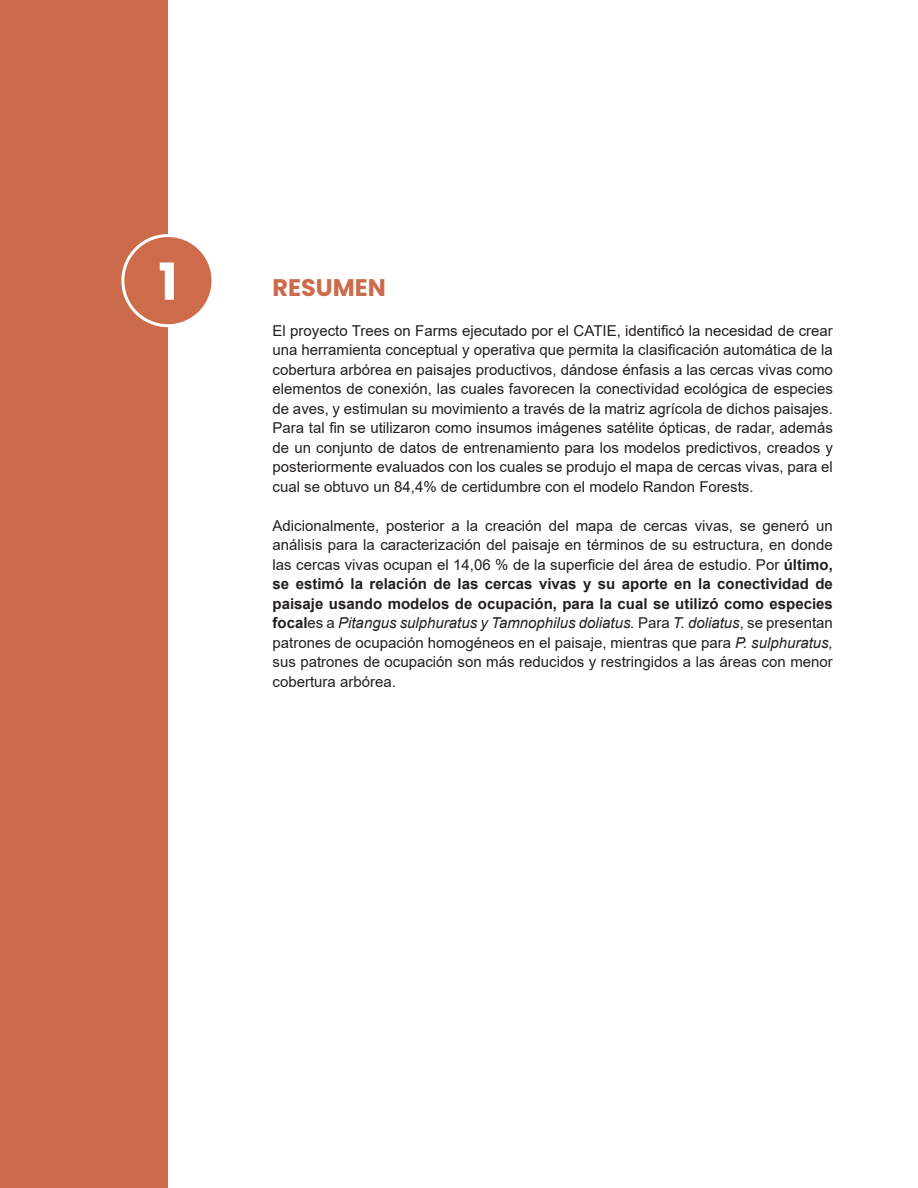
<style>
.page{position:relative;width:918px;height:1188px;background:#fff}
.page>*{position:absolute;margin:0;border:0;box-sizing:border-box;transform-origin:0 0}
.t1{font:700 51px "Poppins";color:#fff}
.t2{font:700 24px "Poppins";color:#cb6b4b}
.t3{font:15px/19.5px "Arial";color:#231f20;text-align:justify}
.s1{font-weight:700}
.s2{font-style:italic}
</style>
<div class="page">
<div style="left:0;top:0;width:168px;height:1188px;background:#cb6b4b"></div>
<div style="left:123px;top:236px;width:90px;height:90px;background:#cd6b4b;border-radius:50%"></div>
<div style="left:121px;top:234px;width:94px;height:93px;border:3px solid #fff;border-radius:50%"></div>
<h1 class="t1" style="left:158px;top:252px;width:21px">1</h1>
<h2 class="t2" style="left:273px;top:274px;width:115px">RESUMEN</h2>
<p class="t3" style="left:273px;top:320px;width:562px">El proyecto Trees on Farms ejecutado por el CATIE, identificó la necesidad de crear una herramienta conceptual y operativa que permita la clasificación automática de la cobertura arbórea en paisajes productivos, dándose énfasis a las cercas vivas como elementos de conexión, las cuales favorecen la conectividad ecológica de especies de aves, y estimulan su movimiento a través de la matriz agrícola de dichos paisajes.<br>Para tal fin se utilizaron como insumos imágenes satélite ópticas, de radar, además de un conjunto de datos de entrenamiento para los modelos predictivos, creados y posteriormente evaluados con los cuales se produjo el mapa de cercas vivas, para el cual se obtuvo un 84,4% de certidumbre con el modelo Randon Forests.</p>
<p class="t3" style="left:273px;top:515px;width:562px">Adicionalmente, posterior a la creación del mapa de cercas vivas, se generó un análisis para la caracterización del paisaje en términos de su estructura, en donde las cercas vivas ocupan el 14,06 % de la superficie del área de estudio. Por <span class="s1">último, se estimó la relación de las cercas vivas y su aporte en la conectividad de paisaje usando modelos de ocupación, para la cual se utilizó como especies focal</span>es a <span class="s2">Pitangus sulphuratus y Tamnophilus doliatus.</span> Para <span class="s2">T. doliatus</span>, se presentan patrones de ocupación homogéneos en el paisaje, mientras que para <span class="s2">P. sulphuratus, </span>sus patrones de ocupación son más reducidos y restringidos a las áreas con menor cobertura arbórea.</p>
</div>
